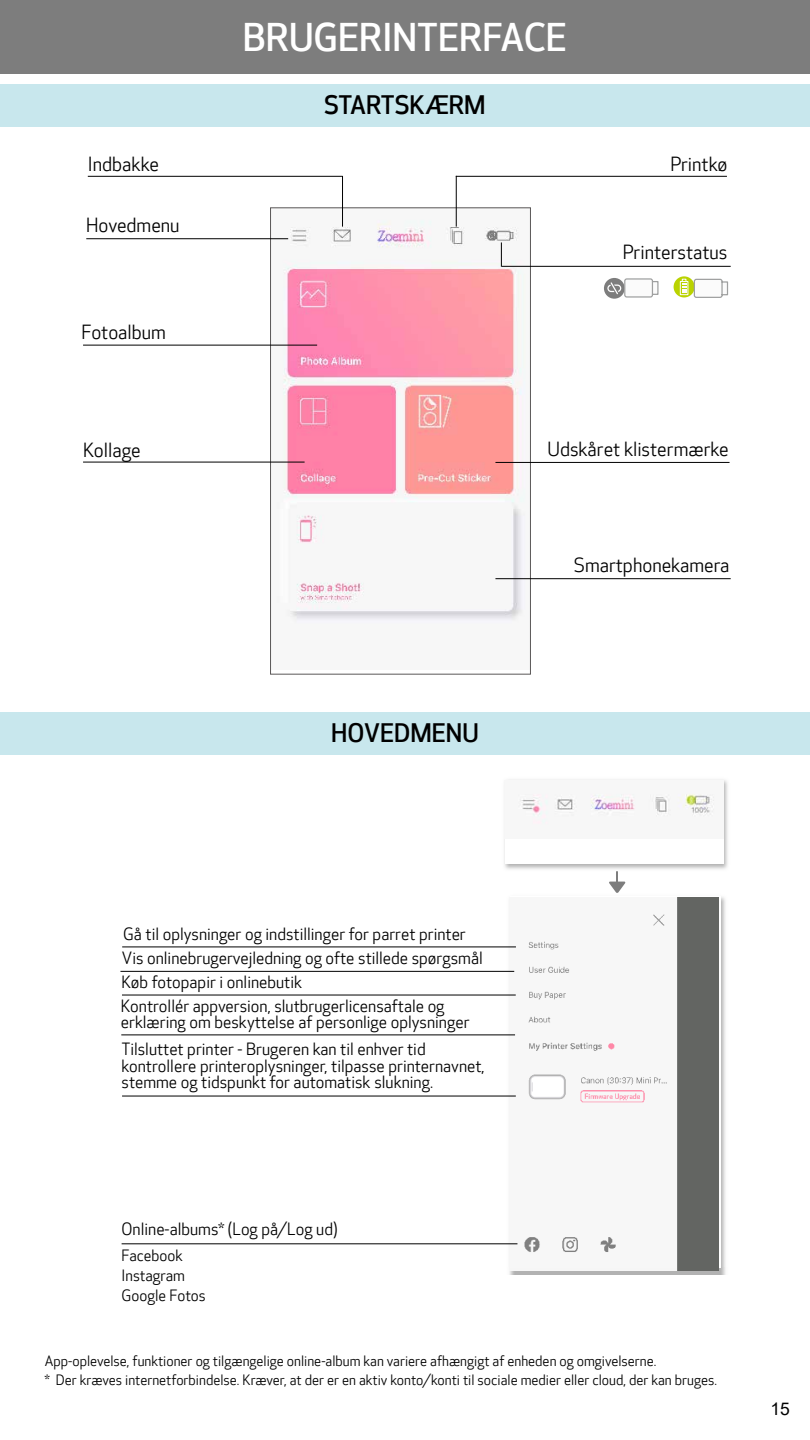
<style>
.page{position:relative;width:810px;height:1440px;background:#fff}
.page>*{position:absolute;margin:0;border:0;box-sizing:border-box;transform-origin:0 0}
.t1{font:500 37.5px "Optic Sans 301";color:#fff}
.t2{font:500 25px "Optic Sans 301";color:#000}
.t3{font:18.75px "Optic Sans 201";color:#000}
.t4{font:17.5px "Arial";color:#000}
.t5{font:16.25px/24px "Optic Sans 201";color:#000}
.t6{font:15px/20px "Optic Sans 201";color:#000}
.t7{font:13.75px/18.8px "Optic Sans 201";color:#000}
</style>
<div class="page">
<img style="left:506px;top:896px;width:220px;height:379px">
<img style="left:509px;top:898px;width:209px;height:373px">
<div style="left:0;top:84px;width:810px;height:42px;background:#c8e7ed"></div>
<div style="left:0;top:0;width:810px;height:74px;background:#7d7d7d"></div>
<div style="left:0;top:712px;width:810px;height:42px;background:#c8e7ed"></div>
<svg style="left:609px;top:871px;width:17px;height:22px"></svg>
<img style="left:504px;top:779px;width:224px;height:90px">
<div style="left:505px;top:780px;width:218px;height:84px;background:#f7f7f7"></div>
<img style="left:518px;top:793px;width:196px;height:31px">
<img style="left:272px;top:210px;width:257px;height:412px">
<div style="left:270px;top:208px;width:261px;height:466px;border:1px solid #5a5757"></div>
<hr style="left:495px;top:578px;width:236px;height:1px;background:#000">
<hr style="left:83px;top:345px;width:234px;height:1px;background:#000">
<hr style="left:495px;top:462px;width:235px;height:1px;background:#000">
<hr style="left:86px;top:238px;width:202px;height:1px;background:#000">
<hr style="left:83px;top:462px;width:222px;height:1px;background:#000">
<hr style="left:122px;top:1243px;width:395px;height:1px;background:#000">
<hr style="left:456px;top:176px;width:271px;height:1px;background:#000">
<hr style="left:456px;top:176px;width:1px;height:51px;background:#000">
<hr style="left:122px;top:1096px;width:394px;height:1px;background:#000">
<hr style="left:122px;top:947px;width:394px;height:1px;background:#000">
<hr style="left:120px;top:971px;width:394px;height:1px;background:#000">
<hr style="left:122px;top:995px;width:394px;height:1px;background:#000">
<hr style="left:121px;top:1035px;width:394px;height:1px;background:#000">
<hr style="left:88px;top:176px;width:254px;height:1px;background:#000">
<hr style="left:342px;top:176px;width:1px;height:51px;background:#000">
<svg style="left:501px;top:242px;width:1px;height:25px"></svg>
<hr style="left:502px;top:266px;width:229px;height:1px;background:#000">
<div style="left:604px;top:278px;width:21px;height:21px;background:#7d7d7d;border-radius:50%"></div>
<svg style="left:607px;top:278px;width:52px;height:20px"></svg>
<svg style="left:674px;top:276px;width:21px;height:21px"></svg>
<div style="left:680px;top:281px;width:8px;height:14px;border:1px solid #fbfbfb"></div>
<svg style="left:682px;top:279px;width:5px;height:14px"></svg>
<svg style="left:693px;top:278px;width:36px;height:20px"></svg>
<p class="t3" style="left:88px;top:153px;width:73px">Indbakke</p>
<p class="t3" style="left:86px;top:215px;width:95px">Hovedmenu</p>
<p class="t3" style="left:81px;top:322px;width:86px">Fotoalbum</p>
<p class="t3" style="left:83px;top:439px;width:59px">Kollage</p>
<h1 class="t1" style="left:243px;top:16px;width:326px">BRUGERINTERFACE</h1>
<h2 class="t2" style="left:324px;top:91px;width:163px">STARTSKÆRM</h2>
<p class="t3" style="left:670px;top:153px;width:58px">Printkø</p>
<p class="t3" style="left:623px;top:242px;width:106px">Printerstatus</p>
<h2 class="t2" style="left:331px;top:719px;width:149px">HOVEDMENU</h2>
<p class="t3" style="left:547px;top:439px;width:183px">Udskåret klistermærke</p>
<p class="t3" style="left:574px;top:555px;width:157px">Smartphonekamera</p>
<p class="t5" style="left:121px;top:923px;width:363px">Gå til oplysninger og indstillinger for parret printer Vis onlinebrugervejledning og ofte stillede spørgsmål Køb fotopapir i onlinebutik<br>Kontrollér appversion, slutbrugerlicensaftale og</p>
<p class="t5" style="left:121px;top:1011px;width:350px">erklæring om beskyttelse af personlige oplysninger</p>
<p class="t5" style="left:122px;top:1042px;width:365px;line-height:16.2px">Tilsluttet printer - Brugeren kan til enhver tid kontrollere printeroplysninger, tilpasse printernavnet, stemme og tidspunkt for automatisk slukning.</p>
<p class="t5" style="left:122px;top:1218px;width:218px">Online-albums* (Log på/Log ud)</p>
<p class="t6" style="left:122px;top:1246px;width:86px">Facebook<br>Instagram<br>Google Fotos</p>
<p class="t7" style="left:45px;top:1352px;width:674px">App-oplevelse, funktioner og tilgængelige online-album kan variere afhængigt af enheden og omgivelserne.<br>* Der kræves internetforbindelse. Kræver, at der er en aktiv konto/konti til sociale medier eller cloud, der kan bruges.</p>
<p class="t4" style="left:770px;top:1397px;width:21px">15</p>
</div>
